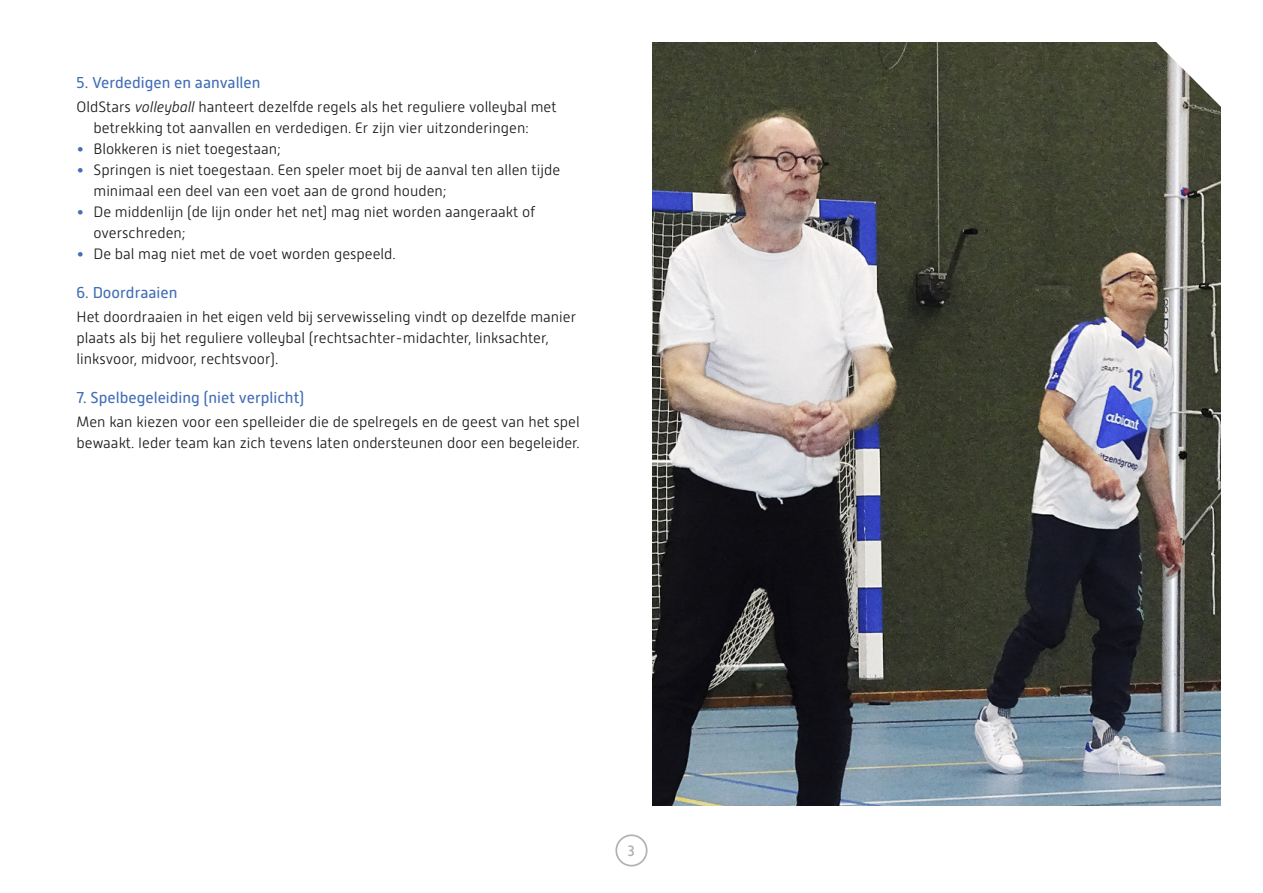
<style>
.page{position:relative;width:1263px;height:893px;background:#fff}
.page>*{position:absolute;margin:0;border:0;box-sizing:border-box;transform-origin:0 0}
.t1{font:15.75px "Alwyn New Rounded";color:#426eb5}
.t2{font:300 15px/21px "Alwyn New Rounded";color:#1d1d1b}
.t3{font:500 15px "Alwyn New Rounded";color:#b3b2b2}
.s1{font-style:italic}
.s2{color:#426eb5}
</style>
<div class="page">
<div style="left:615px;top:834px;width:32px;height:32px;border:2px solid #b3b2b2;border-radius:50%"></div>
<img style="left:653px;top:43px;width:567px;height:763px">
<svg style="left:1114px;top:42px;width:107px;height:107px"></svg>
<p class="t1" style="left:77px;top:73px;width:185px">5. Verdedigen en aanvallen</p>
<p class="t2" style="left:94px;top:96px;width:465px;text-indent:-17px">OldStars <span class="s1">volleyball</span> hanteert dezelfde regels als het reguliere volleybal met betrekking tot aanvallen en verdedigen. Er zijn vier uitzonderingen:</p>
<p class="t2" style="left:77px;top:138px;width:206px"><span class="s2">•</span> Blokkeren is niet toegestaan;</p>
<p class="t2" style="left:94px;top:159px;width:468px;text-indent:-17px"><span class="s2">•</span> Springen is niet toegestaan. Een speler moet bij de aanval ten allen tijde minimaal een deel van een voet aan de grond houden;</p>
<p class="t2" style="left:94px;top:201px;width:443px;text-indent:-17px"><span class="s2">•</span> De middenlijn (de lijn onder het net) mag niet worden aangeraakt of overschreden;</p>
<p class="t2" style="left:77px;top:243px;width:321px"><span class="s2">•</span> De bal mag niet met de voet worden gespeeld.</p>
<p class="t1" style="left:77px;top:283px;width:102px">6. Doordraaien</p>
<p class="t2" style="left:77px;top:306px;width:501px">Het doordraaien in het eigen veld bij servewisseling vindt op dezelfde manier plaats als bij het reguliere volleybal (rechtsachter-midachter, linksachter, linksvoor, midvoor, rechtsvoor).</p>
<p class="t1" style="left:77px;top:388px;width:229px">7. Spelbegeleiding (niet verplicht)</p>
<p class="t2" style="left:77px;top:411px;width:505px">Men kan kiezen voor een spelleider die de spelregels en de geest van het spel bewaakt. Ieder team kan zich tevens laten ondersteunen door een begeleider.</p>
<p class="t3" style="left:628px;top:842px;width:9px">3</p>
</div>
